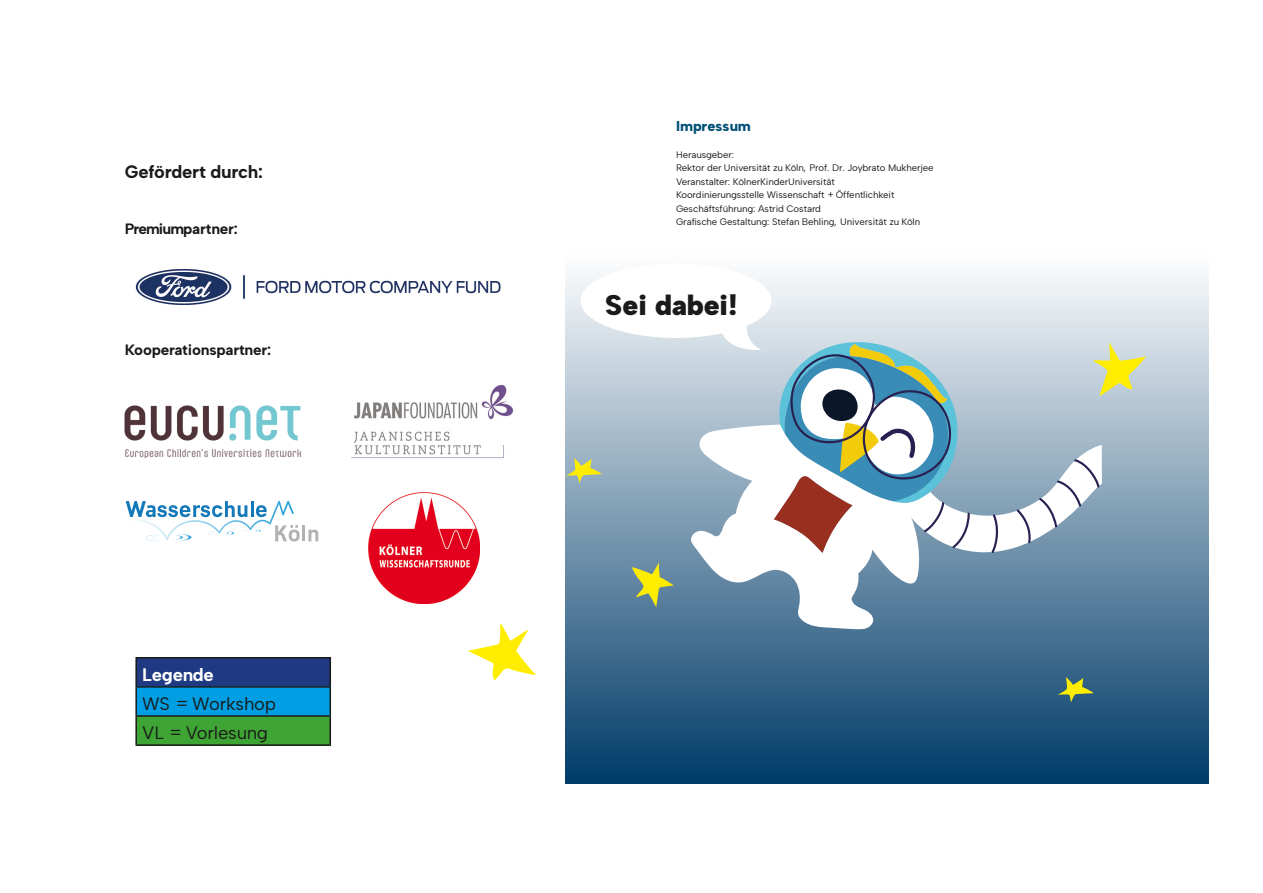
<style>
.page{position:relative;width:1263px;height:893px;background:#fff}
.page>*{position:absolute;margin:0;border:0;box-sizing:border-box;transform-origin:0 0}
.t1{font:900 28.35px "Albert Sans";letter-spacing:-.005em;color:#1a1a18}
.t2{font:18px/29.1px "Albert Sans";letter-spacing:-.015em;color:#1a1a18}
.t3{font:700 18px "Albert Sans";letter-spacing:-.015em;color:#1a1a18}
.t4{font:700 18px "Albert Sans";letter-spacing:-.015em;color:#fff}
.t5{font:700 15px "Albert Sans";letter-spacing:-.015em;color:#1a1a18}
.t6{font:700 15px "Albert Sans";letter-spacing:-.06em;color:#1a1a18}
.t7{font:800 14.25px "Albert Sans";color:#005075}
.t8{font:9.45px/13.5px "Albert Sans";letter-spacing:-.01em;color:#1a1a18}
</style>
<div class="page">
<div style="left:566px;top:255px;width:643px;height:528px;background:linear-gradient(to bottom,#fdfefe,#013b69)"></div>
<svg style="left:691px;top:425px;width:230px;height:204px"></svg>
<div style="left:580px;top:264px;width:192px;height:74px;background:#fff;border-radius:50%"></div>
<svg style="left:721px;top:322px;width:40px;height:29px"></svg>
<svg style="left:566px;top:458px;width:36px;height:25px"></svg>
<svg style="left:771px;top:317px;width:375px;height:238px"></svg>
<svg style="left:632px;top:562px;width:42px;height:45px"></svg>
<svg style="left:468px;top:624px;width:68px;height:56px"></svg>
<svg style="left:1057px;top:677px;width:37px;height:25px"></svg>
<img style="left:135px;top:269px;width:366px;height:36px">
<img style="left:125px;top:405px;width:176px;height:54px">
<img style="left:351px;top:384px;width:163px;height:75px">
<hr style="left:302px;top:525px;width:3px;height:16px;background:#b1b2b3">
<svg style="left:308px;top:529px;width:10px;height:12px"></svg>
<svg style="left:125px;top:501px;width:175px;height:40px"></svg>
<div style="left:136px;top:658px;width:194px;height:29px;background:#1f3a82"></div>
<div style="left:136px;top:687px;width:194px;height:29px;background:#009ee3"></div>
<div style="left:136px;top:716px;width:194px;height:29px;background:#3ea434"></div>
<hr style="left:135px;top:657px;width:196px;height:1px;background:#1a1a18">
<hr style="left:135px;top:658px;width:2px;height:28px;background:#1a1a18">
<hr style="left:135px;top:686px;width:196px;height:2px;background:#1a1a18">
<hr style="left:135px;top:688px;width:2px;height:27px;background:#1a1a18">
<hr style="left:135px;top:715px;width:196px;height:2px;background:#1a1a18">
<hr style="left:135px;top:717px;width:2px;height:27px;background:#1a1a18">
<svg style="left:330px;top:658px;width:1px;height:86px"></svg>
<hr style="left:135px;top:744px;width:196px;height:2px;background:#1a1a18">
<img style="left:368px;top:492px;width:112px;height:112px">
<h2 class="t3" style="left:125px;top:161px;width:140px">Gefördert durch:</h2>
<h3 class="t6" style="left:125px;top:219px;width:115px">Premiumpartner:</h3>
<h3 class="t5" style="left:125px;top:341px;width:148px">Kooperationspartner:</h3>
<h2 class="t4" style="left:142px;top:664px;width:73px">Legende</h2>
<h2 class="t2" style="left:142px;top:689px;width:135px">WS = Workshop<br>VL = Vorlesung</h2>
<h3 class="t7" style="left:676px;top:118px;width:76px">Impressum</h3>
<p class="t8" style="left:676px;top:148px;width:259px">Herausgeber:<br>Rektor der Universität zu Köln, Prof. Dr. Joybrato Mukherjee Veranstalter: KölnerKinderUniversität<br>Koordinierungsstelle Wissenschaft + Öffentlichkeit Geschäftsführung: Astrid Costard<br>Grafische Gestaltung: Stefan Behling, Universität zu Köln</p>
<h1 class="t1" style="left:605px;top:288px;width:134px">Sei dabei!</h1>
</div>
